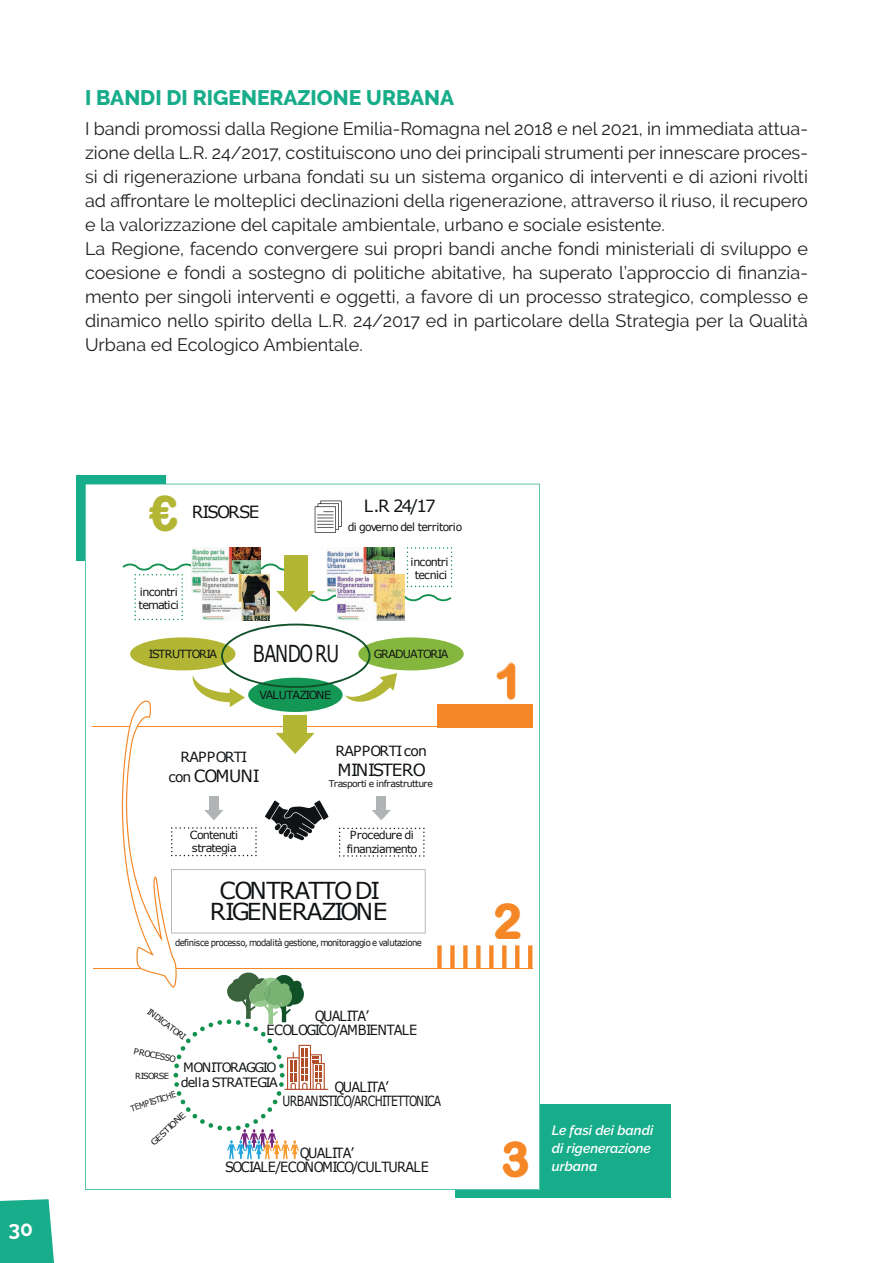
<style>
.page{position:relative;width:893px;height:1263px;background:#fff}
.page>*{position:absolute;margin:0;border:0;box-sizing:border-box;transform-origin:0 0}
.t1{font:46.8px "Cairo Font 1 0";color:#f58726}
.t2{font:46.8px "Cairo Font 1 0";color:#b2b634}
.t3{font:23.4px/21px "Verdana";letter-spacing:-.07em;color:#101315;text-align:center}
.t4{font:23.4px "Verdana";letter-spacing:-.07em;color:#101315;scale:.75 1}
.t5{font:800 21px "Raleway";color:#17ac8a}
.t6{font:700 21px "Raleway";color:#fff}
.t7{font:18px/24px "Raleway";color:#231f20}
.t8{font:16.8px "Verdana";letter-spacing:-.07em;color:#101315}
.t9{font:16.8px "Verdana";letter-spacing:-.095em;color:#101315}
.t10{font:13.95px/14px "Verdana";letter-spacing:-.065em;color:#101315;text-align:center;scale:.91 1}
.t11{font:13.95px "Verdana";letter-spacing:-.04em;color:#101315}
.t12{font:italic 600 13.5px/18px "Raleway";color:#fff}
.t13{font:12.9px/15.5px "Verdana";letter-spacing:-.075em;color:#101315}
.t14{font:11.25px/13.5px "Verdana";letter-spacing:-.065em;color:#101315}
.t15{font:11.25px "Verdana";letter-spacing:-.065em;color:#101315;scale:.96 1}
.t16{font:9.3px "Verdana";letter-spacing:-.065em;color:#101315;scale:.9 1}
.t17{font:9.3px "Verdana";letter-spacing:-.065em;color:#101315}
.t18{font:8.4px "Verdana";letter-spacing:-.095em;color:#101315}
.t19{font:8.4px "Verdana";letter-spacing:-.095em;color:#101315;scale:.9 1}
.t20{font:8.4px "Verdana";letter-spacing:-.095em;color:#101315;scale:1.12 1}
.s1{font-size:13.95px}
</style>
<div class="page">
<svg style="left:0;top:1199px;width:54px;height:64px;background:#26b191"></svg>
<div style="left:455px;top:1104px;width:215px;height:94px;background:#17ac8a"></div>
<div style="left:77px;top:475px;width:89px;height:85px;background:#17ac8a"></div>
<svg style="left:85px;top:484px;width:455px;height:706px"></svg>
<p class="t5" style="left:85px;top:85px;width:371px">I BANDI DI RIGENERAZIONE URBANA</p>
<p class="t7" style="left:85px;top:117px;width:724px">I bandi promossi dalla Regione Emilia-Romagna nel 2018 e nel 2021, in immediata attua&shy;zione della L.R. 24/2017, costituiscono uno dei principali strumenti per innescare proces&shy;si di rigenerazione urbana fondati su un sistema organico di interventi e di azioni rivolti ad affrontare le molteplici declinazioni della rigenerazione, attraverso il riuso, il recupero e la valorizzazione del capitale ambientale, urbano e sociale esistente.<br>La Regione, facendo convergere sui propri bandi anche fondi ministeriali di sviluppo e coesione e fondi a sostegno di politiche abitative, ha superato l’approccio di finanzia&shy;mento per singoli interventi e oggetti, a favore di un processo strategico, complesso e dinamico nello spirito della L.R. 24/2017 ed in particolare della Strategia per la Qualità Urbana ed Ecologico Ambientale.</p>
<p class="t6" style="left:8px;top:1216px;width:26px">30</p>
<h1 class="t2" style="left:149px;top:485px;width:29px">€</h1>
<p class="t9" style="left:192px;top:500px;width:69px">RISORSE</p>
<p class="t14" style="left:139px;top:585px;width:42px">incontri tematici</p>
<p class="t8" style="left:364px;top:495px;width:73px">L.R 24/17</p>
<p class="t15" style="left:348px;top:519px;width:121px">di governo del territorio</p>
<p class="t14" style="left:411px;top:555px;width:40px;text-align:center">incontri tecnici</p>
<p class="t4" style="left:253px;top:637px;width:117px">BANDO RU</p>
<p class="t14" style="left:149px;top:647px;width:70px">ISTRUTTORIA</p>
<p class="t14" style="left:374px;top:647px;width:76px">GRADUATORIA</p>
<p class="t14" style="left:260px;top:688px;width:73px">VALUTAZIONE</p>
<p class="t11" style="left:180px;top:747px;width:68px">RAPPORTI</p>
<p class="t8" style="left:168px;top:764px;width:93px"><span class="s1">con</span> COMUNI</p>
<p class="t11" style="left:335px;top:741px;width:93px">RAPPORTI con</p>
<p class="t8" style="left:337px;top:758px;width:90px">MINISTERO</p>
<p class="t17" style="left:329px;top:778px;width:106px">Trasporti e infrastrutture</p>
<p class="t14" style="left:190px;top:828px;width:50px">Contenuti strategia</p>
<p class="t3" style="left:210px;top:880px;width:179px">CONTRATTO DI<br>RIGENERAZIONE</p>
<p class="t14" style="left:347px;top:828px;width:72px">Procedure di finanziamento</p>
<p class="t16" style="left:175px;top:936px;width:276px">definisce processo, modalità gestione, monitoraggio e valutazione</p>
<p class="t18" style="left:152px;top:1006px;width:48px;rotate:37deg">INDICATORI</p>
<p class="t18" style="left:135px;top:1045px;width:44px;rotate:12deg">PROCESSO</p>
<p class="t10" style="left:267px;top:1009px;width:167px">QUALITA’<br>ECOLOGICO/AMBIENTALE</p>
<p class="t13" style="left:181px;top:1059px;width:99px">MONITORAGGIO della STRATEGIA</p>
<p class="t18" style="left:135px;top:1070px;width:35px">RISORSE</p>
<p class="t19" style="left:129px;top:1103px;width:54px;rotate:-18deg">TEMPISTICHE</p>
<p class="t10" style="left:282px;top:1079px;width:176px">QUALITA’<br>URBANISTICO/ARCHITETTONICA</p>
<p class="t10" style="left:225px;top:1146px;width:225px">QUALITA’<br>SOCIALE/ECONOMICO/CULTURALE</p>
<p class="t20" style="left:148px;top:1139px;width:41px;rotate:-43deg">GESTIONE</p>
<h1 class="t1" style="left:494px;top:653px;width:29px">1</h1>
<h1 class="t1" style="left:493px;top:894px;width:29px">2</h1>
<h1 class="t1" style="left:501px;top:1132px;width:29px">3</h1>
<p class="t12" style="left:552px;top:1121px;width:103px">Le fasi dei bandi di rigenerazione urbana</p>
</div>
